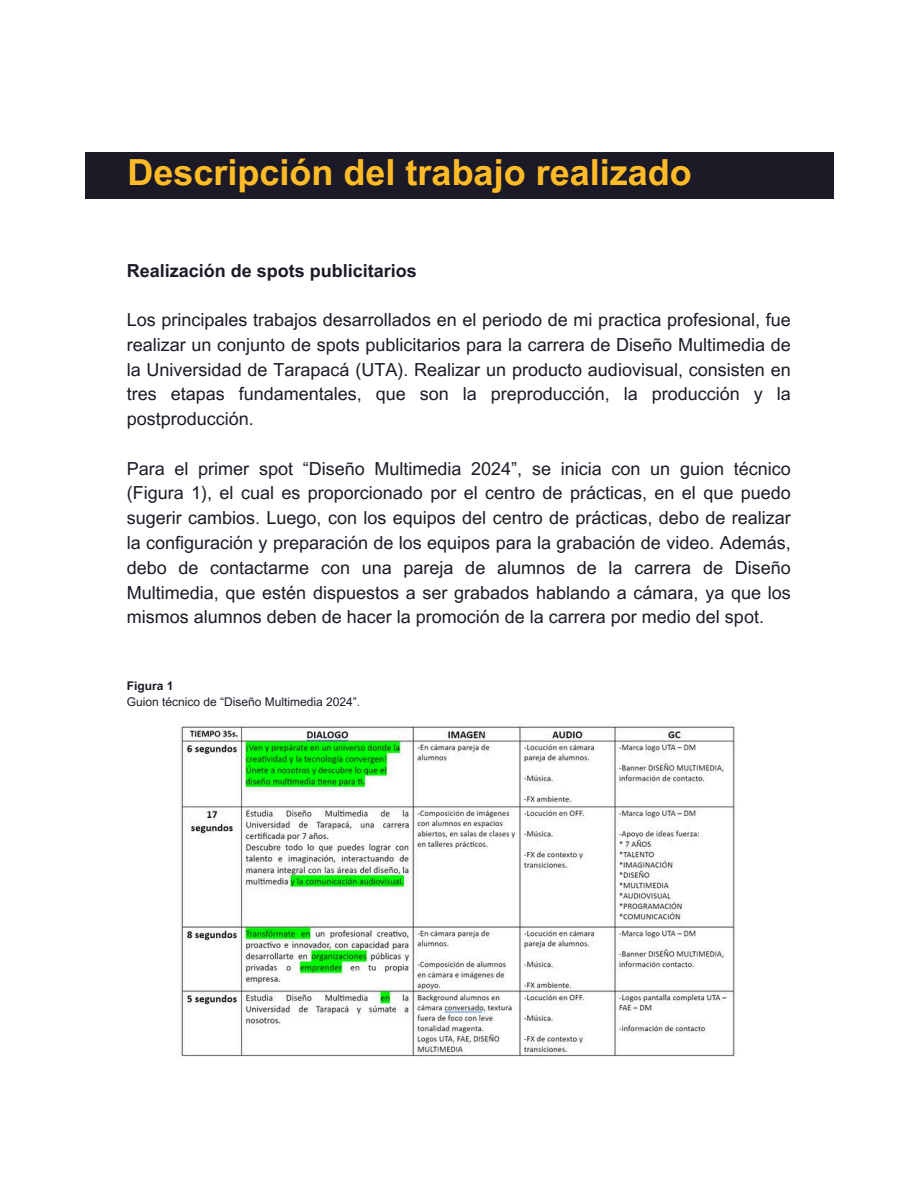
<style>
.page{position:relative;width:918px;height:1186px;background:#fff}
.page>*{position:absolute;margin:0;border:0;box-sizing:border-box;transform-origin:0 0}
.t1{font:700 36px "Arial MT Pro";color:#ffbc26}
.t2{font:18px/24.8px "Arial MT Pro";color:#1d1a27;text-align:justify}
.t3{font:700 18px "Arial MT Pro";color:#1d1a27}
.t4{font:12px "Arial MT Pro";color:#1d1a27}
.t5{font:700 12px "Arial MT Pro";color:#1d1a27}
</style>
<div class="page">
<img style="left:180px;top:723px;width:556px;height:334px">
<div style="left:85px;top:152px;width:749px;height:46px;background:#1d1a27"></div>
<h2 class="t1" style="left:128px;top:158px;width:566px">Descripción del trabajo realizado</h2>
<h3 class="t3" style="left:127px;top:264px;width:292px">Realización de spots publicitarios</h3>
<h3 class="t2" style="left:127px;top:310px;width:666px">Los principales trabajos desarrollados en el periodo de mi practica profesional, fue realizar un conjunto de spots publicitarios para la carrera de Diseño Multimedia de la Universidad de Tarapacá (UTA). Realizar un producto audiovisual, consisten en tres etapas fundamentales, que son la preproducción, la producción y la postproducción.</h3>
<p class="t2" style="left:127px;top:458px;width:666px">Para el primer spot “Diseño Multimedia 2024”, se inicia con un guion técnico (Figura 1), el cual es proporcionado por el centro de prácticas, en el que puedo sugerir cambios. Luego, con los equipos del centro de prácticas, debo de realizar la configuración y preparación de los equipos para la grabación de video. Además, debo de contactarme con una pareja de alumnos de la carrera de Diseño Multimedia, que estén dispuestos a ser grabados hablando a cámara, ya que los mismos alumnos deben de hacer la promoción de la carrera por medio del spot.</p>
<p class="t5" style="left:127px;top:681px;width:48px">Figura 1</p>
<p class="t4" style="left:127px;top:697px;width:235px">Guion técnico de “Diseño Multimedia 2024”.</p>
</div>
